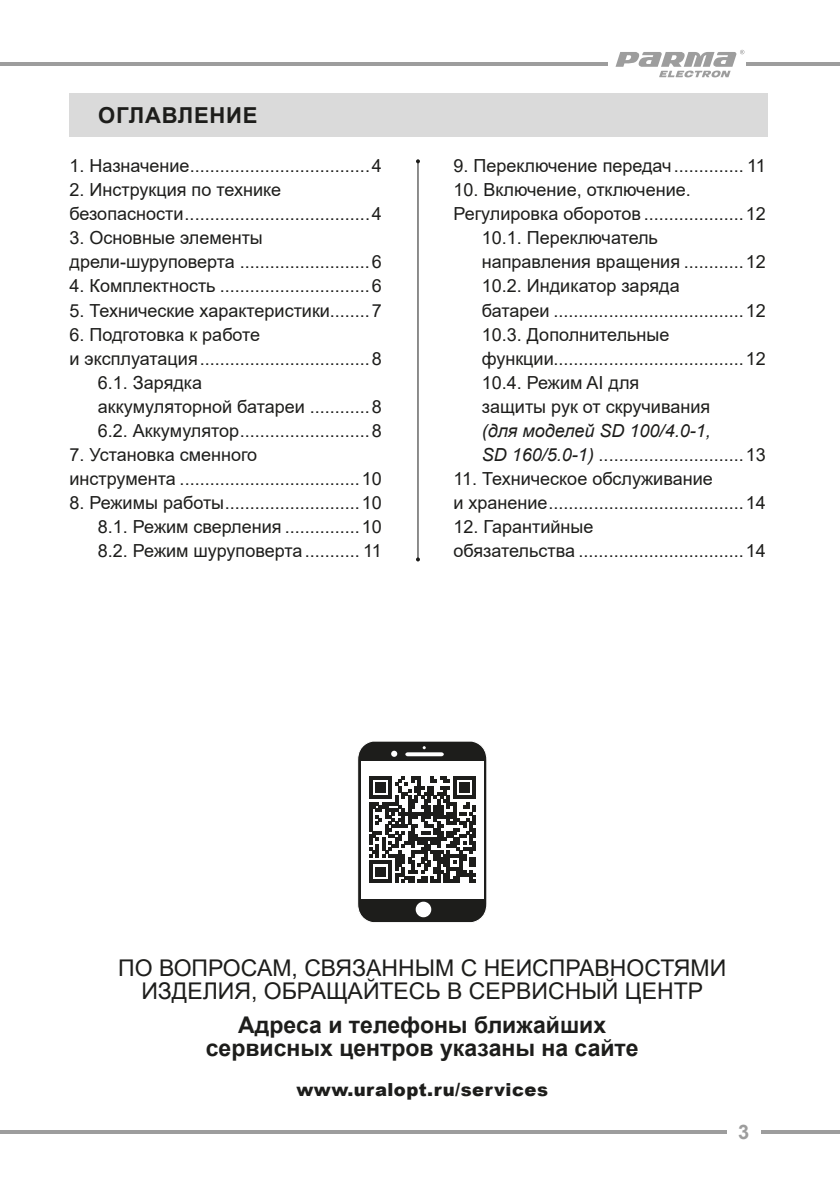
<style>
.page{position:relative;width:840px;height:1191px;background:#fff}
.page>*{position:absolute;margin:0;border:0;box-sizing:border-box;transform-origin:0 0}
.t1{font:23px/22.8px "Arial";color:#1d1d1b;text-align:center}
.t2{font:700 23px/22.8px "Arial";color:#1d1d1b;text-align:center}
.t3{font:700 22px "Arial";letter-spacing:.035em;color:#1d1d1b}
.t4{font:700 20px "Arial";color:#9d9d9d}
.t5{font:18px/24px "Arial";color:#1d1d1b}
.t6{font:italic 18px/24px "Arial";color:#1d1d1b}
.t7{font:900 18px "Arial";letter-spacing:.025em;color:#1d1d1b}
.s1{font-style:normal}
</style>
<div class="page">
<hr style="left:0;top:1130px;width:726px;height:4px;background:#9d9d9d">
<hr style="left:0;top:62px;width:607px;height:4px;background:#9d9d9d">
<hr style="left:761px;top:1130px;width:78px;height:4px;background:#9d9d9d">
<hr style="left:746px;top:62px;width:93px;height:4px;background:#9d9d9d">
<svg style="left:615px;top:50px;width:129px;height:27px"></svg>
<div style="left:69px;top:94px;width:698px;height:43px;background:#dadada"></div>
<hr style="left:417px;top:161px;width:1px;height:398px;background:#1d1d1b">
<svg style="left:416px;top:159px;width:4px;height:4px"></svg>
<svg style="left:416px;top:557px;width:4px;height:4px"></svg>
<svg style="left:357px;top:741px;width:130px;height:182px"></svg>
<p class="t3" style="left:98px;top:100px;width:161px">ОГЛАВЛЕНИЕ</p>
<p class="t5" style="left:69px;top:154px;width:313px">1. Назначение....................................4</p>
<p class="t5" style="left:69px;top:178px;width:313px">2. Инструкция по технике безопасности.....................................4</p>
<p class="t5" style="left:69px;top:226px;width:313px">3. Основные элементы дрели-шуруповерта ..........................6</p>
<p class="t5" style="left:69px;top:274px;width:313px">4. Комплектность ..............................6</p>
<p class="t5" style="left:69px;top:298px;width:313px">5. Технические характеристики........7</p>
<p class="t5" style="left:69px;top:322px;width:192px">6. Подготовка к работе</p>
<p class="t5" style="left:69px;top:346px;width:313px">и эксплуатация..................................8</p>
<p class="t5" style="left:98px;top:370px;width:106px">6.1. Зарядка</p>
<p class="t5" style="left:98px;top:394px;width:285px">аккумуляторной батареи ............8</p>
<p class="t5" style="left:98px;top:418px;width:285px">6.2. Аккумулятор..........................8</p>
<p class="t5" style="left:69px;top:442px;width:313px">7. Установка сменного<br>инструмента ....................................10</p>
<p class="t5" style="left:98px;top:490px;width:285px;text-align:justify;text-indent:-28px">8. Режимы работы...........................10<br>8.1. Режим сверления ...............10<br>8.2. Режим шуруповерта........... 11</p>
<p class="t5" style="left:453px;top:154px;width:313px">9. Переключение передач.............. 11</p>
<p class="t5" style="left:453px;top:178px;width:239px">10. Включение, отключение.</p>
<p class="t5" style="left:453px;top:202px;width:313px">Регулировка оборотов ....................12</p>
<p class="t5" style="left:481px;top:226px;width:178px">10.1. Переключатель</p>
<p class="t5" style="left:481px;top:250px;width:285px">направления вращения ............12</p>
<p class="t5" style="left:481px;top:274px;width:199px">10.2. Индикатор заряда</p>
<p class="t5" style="left:481px;top:298px;width:285px">батареи ......................................12</p>
<p class="t5" style="left:481px;top:322px;width:189px">10.3. Дополнительные</p>
<p class="t5" style="left:481px;top:346px;width:285px">функции......................................12</p>
<p class="t5" style="left:481px;top:370px;width:159px">10.4. Режим AI для</p>
<p class="t5" style="left:481px;top:394px;width:230px">защиты рук от скручивания</p>
<p class="t6" style="left:481px;top:418px;width:285px">(для моделей SD 100/4.0-1,<br>SD 160/5.0-1) <span class="s1">.............................13</span></p>
<p class="t5" style="left:453px;top:466px;width:313px">11. Техническое обслуживание<br>и хранение.......................................14</p>
<p class="t5" style="left:453px;top:514px;width:313px">12. Гарантийные<br>обязательства .................................14</p>
<p class="t1" style="left:118px;top:956px;width:609px">ПО ВОПРОСАМ, СВЯЗАННЫМ С НЕИСПРАВНОСТЯМИ<br>ИЗДЕЛИЯ, ОБРАЩАЙТЕСЬ В СЕРВИСНЫЙ ЦЕНТР</p>
<p class="t2" style="left:206px;top:1014px;width:434px">Адреса и телефоны ближайших сервисных центров указаны на сайте</p>
<p class="t7" style="left:296px;top:1076px;width:253px">www.uralopt.ru/services</p>
<p class="t4" style="left:737px;top:1118px;width:13px">3</p>
</div>
